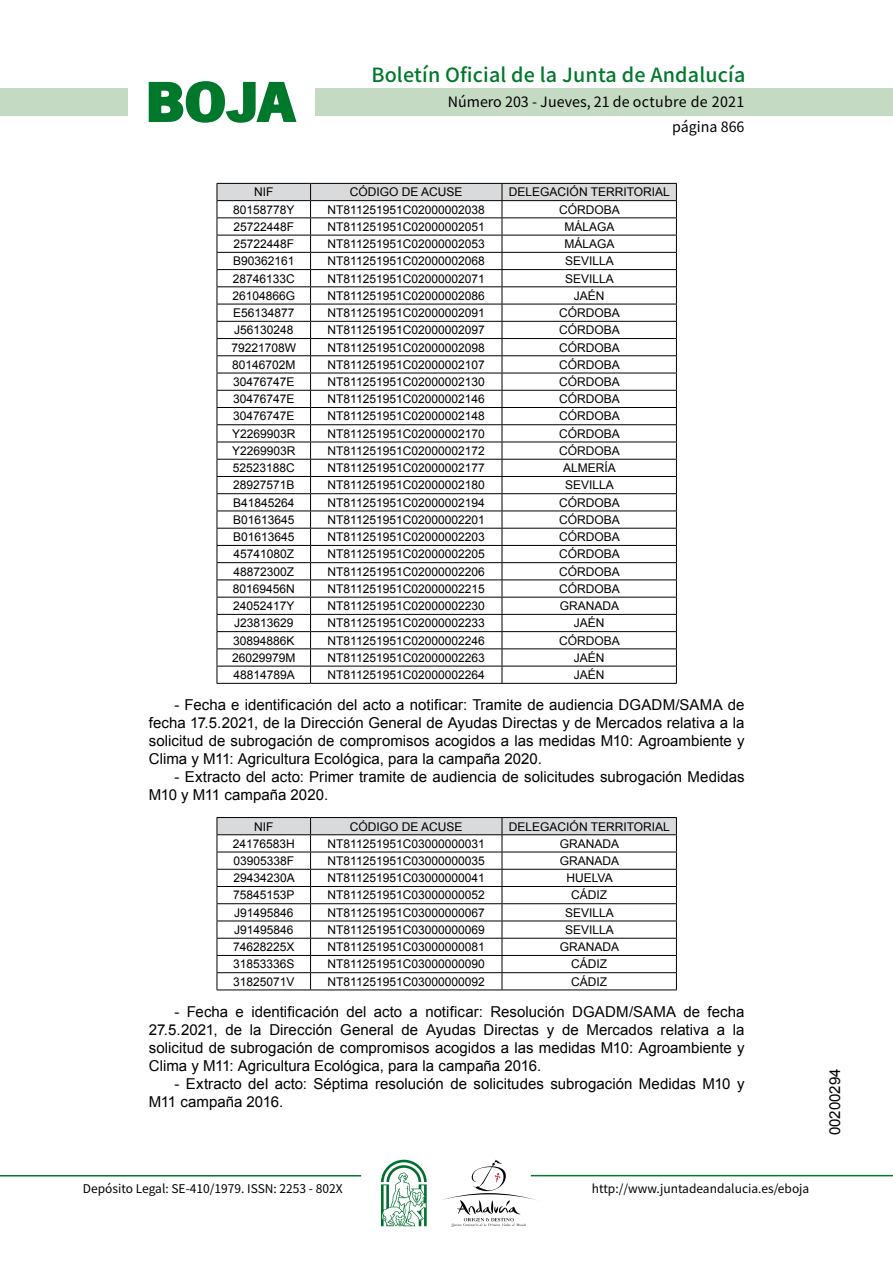
<style>
.page{position:relative;width:893px;height:1263px;background:#fff}
.page>*{position:absolute;margin:0;border:0;box-sizing:border-box;transform-origin:0 0}
.t1{font:700 57.75px "News Got T";color:#00782c;scale:1.14 1}
.t2{font:500 19.5px "Noto Sans HK";letter-spacing:.01em;color:#00782c}
.t3{font:15px/18px "Arial";color:#000;text-align:justify}
.t4{font:14.25px/24.5px "Noto Sans HK";color:#000;text-align:right}
.t5{font:12px "Arial";color:#000}
.t6{font:12px "Noto Sans HK";color:#000}
</style>
<div class="page">
<div style="left:315px;top:88px;width:577px;height:28px;background:#c5dac3"></div>
<div style="left:0;top:88px;width:128px;height:28px;background:#c5dac3"></div>
<hr style="left:0;top:1175px;width:361px;height:2px;background:#00782c">
<hr style="left:531px;top:1175px;width:361px;height:1px;background:#00782c">
<svg style="left:148px;top:81px;width:149px;height:42px"></svg>
<svg style="left:442px;top:1160px;width:100px;height:67px"></svg>
<svg style="left:381px;top:1160px;width:45px;height:66px"></svg>
<svg style="left:216px;top:183px;width:461px;height:500px"></svg>
<hr style="left:216px;top:683px;width:94px;height:1px;background:#000">
<hr style="left:310px;top:683px;width:192px;height:1px;background:#000">
<hr style="left:502px;top:683px;width:174px;height:1px;background:#000">
<hr style="left:216px;top:817px;width:94px;height:1px;background:#000">
<hr style="left:310px;top:817px;width:192px;height:1px;background:#000">
<hr style="left:502px;top:817px;width:174px;height:1px;background:#000">
<svg style="left:216px;top:818px;width:461px;height:172px"></svg>
<hr style="left:216px;top:990px;width:94px;height:1px;background:#000">
<hr style="left:310px;top:990px;width:192px;height:1px;background:#000">
<hr style="left:502px;top:990px;width:174px;height:1px;background:#000">
<h1 class="t1" style="left:145px;top:68px;width:133px">BOJA</h1>
<h2 class="t2" style="left:371px;top:64px;width:375px">Boletín Oficial de la Junta de Andalucía</h2>
<p class="t4" style="left:448px;top:90px;width:298px">Número 203 - Jueves, 21 de octubre de 2021 página 866</p>
<p class="t5" style="left:254px;top:184px;width:21px">NIF</p>
<p class="t5" style="left:350px;top:184px;width:114px">CÓDIGO DE ACUSE</p>
<p class="t5" style="left:509px;top:184px;width:162px">DELEGACIÓN TERRITORIAL</p>
<p class="t5" style="left:233px;top:202px;width:63px">80158778Y</p>
<p class="t5" style="left:327px;top:202px;width:159px">NT811251951C02000002038</p>
<p class="t5" style="left:559px;top:202px;width:62px">CÓRDOBA</p>
<p class="t5" style="left:233px;top:219px;width:62px">25722448F</p>
<p class="t5" style="left:327px;top:219px;width:159px">NT811251951C02000002051</p>
<p class="t5" style="left:564px;top:219px;width:52px">MÁLAGA</p>
<p class="t5" style="left:233px;top:236px;width:62px">25722448F</p>
<p class="t5" style="left:327px;top:236px;width:159px">NT811251951C02000002053</p>
<p class="t5" style="left:564px;top:236px;width:52px">MÁLAGA</p>
<p class="t5" style="left:233px;top:253px;width:63px">B90362161</p>
<p class="t5" style="left:327px;top:253px;width:159px">NT811251951C02000002068</p>
<p class="t5" style="left:565px;top:253px;width:50px">SEVILLA</p>
<p class="t5" style="left:233px;top:271px;width:64px">28746133C</p>
<p class="t5" style="left:327px;top:271px;width:159px">NT811251951C02000002071</p>
<p class="t5" style="left:565px;top:271px;width:50px">SEVILLA</p>
<p class="t5" style="left:232px;top:288px;width:64px">26104866G</p>
<p class="t5" style="left:327px;top:288px;width:159px">NT811251951C02000002086</p>
<p class="t5" style="left:574px;top:288px;width:32px">JAÉN</p>
<p class="t5" style="left:233px;top:305px;width:63px">E56134877</p>
<p class="t5" style="left:327px;top:305px;width:159px">NT811251951C02000002091</p>
<p class="t5" style="left:559px;top:305px;width:62px">CÓRDOBA</p>
<p class="t5" style="left:234px;top:322px;width:61px">J56130248</p>
<p class="t5" style="left:327px;top:322px;width:159px">NT811251951C02000002097</p>
<p class="t5" style="left:559px;top:322px;width:62px">CÓRDOBA</p>
<p class="t5" style="left:231px;top:339px;width:66px">79221708W</p>
<p class="t5" style="left:327px;top:339px;width:159px">NT811251951C02000002098</p>
<p class="t5" style="left:559px;top:339px;width:62px">CÓRDOBA</p>
<p class="t5" style="left:232px;top:357px;width:65px">80146702M</p>
<p class="t5" style="left:327px;top:357px;width:159px">NT811251951C02000002107</p>
<p class="t5" style="left:559px;top:357px;width:62px">CÓRDOBA</p>
<p class="t5" style="left:233px;top:374px;width:63px">30476747E</p>
<p class="t5" style="left:327px;top:374px;width:159px">NT811251951C02000002130</p>
<p class="t5" style="left:559px;top:374px;width:62px">CÓRDOBA</p>
<p class="t5" style="left:233px;top:391px;width:63px">30476747E</p>
<p class="t5" style="left:327px;top:391px;width:159px">NT811251951C02000002146</p>
<p class="t5" style="left:559px;top:391px;width:62px">CÓRDOBA</p>
<p class="t5" style="left:233px;top:408px;width:63px">30476747E</p>
<p class="t5" style="left:327px;top:408px;width:159px">NT811251951C02000002148</p>
<p class="t5" style="left:559px;top:408px;width:62px">CÓRDOBA</p>
<p class="t5" style="left:232px;top:426px;width:65px">Y2269903R</p>
<p class="t5" style="left:327px;top:426px;width:159px">NT811251951C02000002170</p>
<p class="t5" style="left:559px;top:426px;width:62px">CÓRDOBA</p>
<p class="t5" style="left:232px;top:443px;width:65px">Y2269903R</p>
<p class="t5" style="left:327px;top:443px;width:159px">NT811251951C02000002172</p>
<p class="t5" style="left:559px;top:443px;width:62px">CÓRDOBA</p>
<p class="t5" style="left:233px;top:460px;width:64px">52523188C</p>
<p class="t5" style="left:327px;top:460px;width:159px">NT811251951C02000002177</p>
<p class="t5" style="left:563px;top:460px;width:54px">ALMERÍA</p>
<p class="t5" style="left:233px;top:477px;width:63px">28927571B</p>
<p class="t5" style="left:327px;top:477px;width:159px">NT811251951C02000002180</p>
<p class="t5" style="left:565px;top:477px;width:50px">SEVILLA</p>
<p class="t5" style="left:233px;top:495px;width:63px">B41845264</p>
<p class="t5" style="left:327px;top:495px;width:159px">NT811251951C02000002194</p>
<p class="t5" style="left:559px;top:495px;width:62px">CÓRDOBA</p>
<p class="t5" style="left:233px;top:512px;width:63px">B01613645</p>
<p class="t5" style="left:327px;top:512px;width:159px">NT811251951C02000002201</p>
<p class="t5" style="left:559px;top:512px;width:62px">CÓRDOBA</p>
<p class="t5" style="left:233px;top:529px;width:63px">B01613645</p>
<p class="t5" style="left:327px;top:529px;width:159px">NT811251951C02000002203</p>
<p class="t5" style="left:559px;top:529px;width:62px">CÓRDOBA</p>
<p class="t5" style="left:233px;top:546px;width:62px">45741080Z</p>
<p class="t5" style="left:327px;top:546px;width:159px">NT811251951C02000002205</p>
<p class="t5" style="left:559px;top:546px;width:62px">CÓRDOBA</p>
<p class="t5" style="left:233px;top:564px;width:62px">48872300Z</p>
<p class="t5" style="left:327px;top:564px;width:159px">NT811251951C02000002206</p>
<p class="t5" style="left:559px;top:564px;width:62px">CÓRDOBA</p>
<p class="t5" style="left:233px;top:581px;width:64px">80169456N</p>
<p class="t5" style="left:327px;top:581px;width:159px">NT811251951C02000002215</p>
<p class="t5" style="left:559px;top:581px;width:62px">CÓRDOBA</p>
<p class="t5" style="left:233px;top:598px;width:63px">24052417Y</p>
<p class="t5" style="left:327px;top:598px;width:159px">NT811251951C02000002230</p>
<p class="t5" style="left:560px;top:598px;width:61px">GRANADA</p>
<p class="t5" style="left:234px;top:615px;width:61px">J23813629</p>
<p class="t5" style="left:327px;top:615px;width:159px">NT811251951C02000002233</p>
<p class="t5" style="left:574px;top:615px;width:32px">JAÉN</p>
<p class="t5" style="left:233px;top:633px;width:63px">30894886K</p>
<p class="t5" style="left:327px;top:633px;width:159px">NT811251951C02000002246</p>
<p class="t5" style="left:559px;top:633px;width:62px">CÓRDOBA</p>
<p class="t5" style="left:232px;top:650px;width:65px">26029979M</p>
<p class="t5" style="left:327px;top:650px;width:159px">NT811251951C02000002263</p>
<p class="t5" style="left:574px;top:650px;width:32px">JAÉN</p>
<p class="t5" style="left:233px;top:667px;width:63px">48814789A</p>
<p class="t5" style="left:327px;top:667px;width:159px">NT811251951C02000002264</p>
<p class="t5" style="left:574px;top:667px;width:32px">JAÉN</p>
<p class="t3" style="left:149px;top:696px;width:597px;text-indent:26px">- Fecha e identificación del acto a notificar: Tramite de audiencia DGADM/SAMA de fecha 17.5.2021, de la Dirección General de Ayudas Directas y de Mercados relativa a la solicitud de subrogación de compromisos acogidos a las medidas M10: Agroambiente y Clima y M11: Agricultura Ecológica, para la campaña 2020.</p>
<p class="t3" style="left:149px;top:768px;width:597px;text-indent:26px">- Extracto del acto: Primer tramite de audiencia de solicitudes subrogación Medidas<br>M10 y M11 campaña 2020.</p>
<p class="t5" style="left:254px;top:818px;width:21px">NIF</p>
<p class="t5" style="left:350px;top:818px;width:114px">CÓDIGO DE ACUSE</p>
<p class="t5" style="left:509px;top:818px;width:162px">DELEGACIÓN TERRITORIAL</p>
<p class="t5" style="left:233px;top:836px;width:64px">24176583H</p>
<p class="t5" style="left:327px;top:836px;width:159px">NT811251951C03000000031</p>
<p class="t5" style="left:560px;top:836px;width:61px">GRANADA</p>
<p class="t5" style="left:233px;top:853px;width:62px">03905338F</p>
<p class="t5" style="left:327px;top:853px;width:159px">NT811251951C03000000035</p>
<p class="t5" style="left:560px;top:853px;width:61px">GRANADA</p>
<p class="t5" style="left:233px;top:870px;width:63px">29434230A</p>
<p class="t5" style="left:327px;top:870px;width:159px">NT811251951C03000000041</p>
<p class="t5" style="left:566px;top:870px;width:48px">HUELVA</p>
<p class="t5" style="left:233px;top:887px;width:63px">75845153P</p>
<p class="t5" style="left:327px;top:887px;width:159px">NT811251951C03000000052</p>
<p class="t5" style="left:571px;top:887px;width:37px">CÁDIZ</p>
<p class="t5" style="left:234px;top:905px;width:61px">J91495846</p>
<p class="t5" style="left:327px;top:905px;width:159px">NT811251951C03000000067</p>
<p class="t5" style="left:565px;top:905px;width:50px">SEVILLA</p>
<p class="t5" style="left:234px;top:922px;width:61px">J91495846</p>
<p class="t5" style="left:327px;top:922px;width:159px">NT811251951C03000000069</p>
<p class="t5" style="left:565px;top:922px;width:50px">SEVILLA</p>
<p class="t5" style="left:233px;top:939px;width:63px">74628225X</p>
<p class="t5" style="left:327px;top:939px;width:159px">NT811251951C03000000081</p>
<p class="t5" style="left:560px;top:939px;width:61px">GRANADA</p>
<p class="t5" style="left:233px;top:956px;width:63px">31853336S</p>
<p class="t5" style="left:327px;top:956px;width:159px">NT811251951C03000000090</p>
<p class="t5" style="left:571px;top:956px;width:37px">CÁDIZ</p>
<p class="t5" style="left:233px;top:974px;width:63px">31825071V</p>
<p class="t5" style="left:327px;top:974px;width:159px">NT811251951C03000000092</p>
<p class="t5" style="left:571px;top:974px;width:37px">CÁDIZ</p>
<p class="t3" style="left:149px;top:1003px;width:597px;text-indent:26px">- Fecha e identificación del acto a notificar: Resolución DGADM/SAMA de fecha 27.5.2021, de la Dirección General de Ayudas Directas y de Mercados relativa a la solicitud de subrogación de compromisos acogidos a las medidas M10: Agroambiente y Clima y M11: Agricultura Ecológica, para la campaña 2016.</p>
<p class="t3" style="left:149px;top:1075px;width:597px;text-indent:26px">- Extracto del acto: Séptima resolución de solicitudes subrogación Medidas M10 y<br>M11 campaña 2016.</p>
<p class="t3" style="left:826px;top:1135px;width:68px;rotate:-90deg">00200294</p>
<p class="t6" style="left:83px;top:1181px;width:261px">Depósito Legal: SE-410/1979. ISSN: 2253 - 802X</p>
<p class="t6" style="left:592px;top:1181px;width:219px">http://www.juntadeandalucia.es/eboja</p>
</div>
